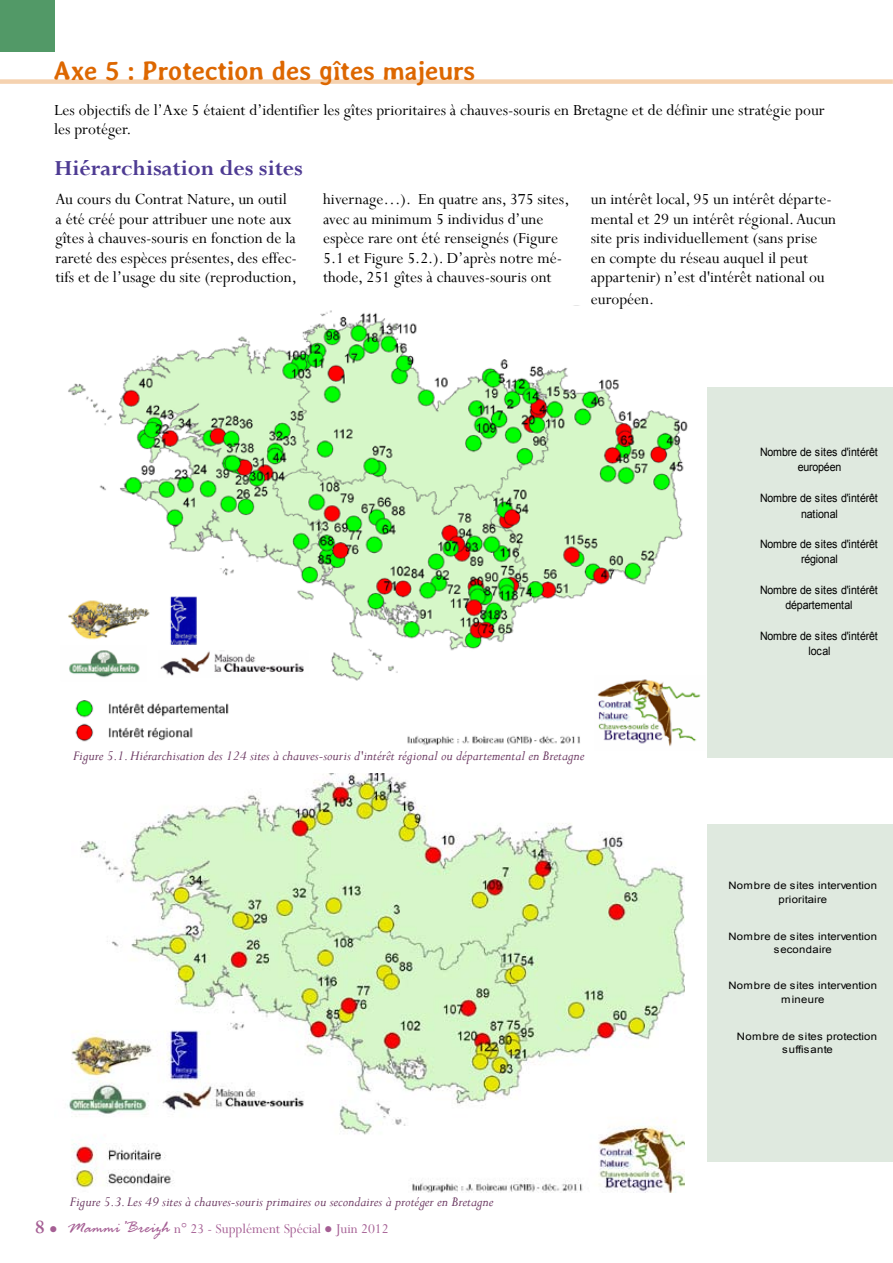
<style>
.page{position:relative;width:893px;height:1263px;background:#fff}
.page>*{position:absolute;margin:0;border:0;box-sizing:border-box;transform-origin:0 0}
.t1{font:700 27px "Averia";letter-spacing:-.03em;color:#dd6700}
.t2{font:700 24px "Perpetua";color:#4e3b93}
.t3{font:17.25px/19.5px "Perpetua";color:#000}
.t4{font:italic 15px "Perpetua";color:#6b3861}
.t5{font:15px "Perpetua";color:#a55f94}
.t6{font:11.55px/15.1px "Arial";letter-spacing:-.02em;color:#000;text-align:center;scale:.92 1}
.t7{font:10.2px/13.6px "Arial";letter-spacing:.025em;color:#000;text-align:center;scale:1.1 1}
.s1{font-weight:700;font-size:21px}
.s2{font-family:"Rage";font-style:italic;font-size:18px}
</style>
<div class="page">
<img style="left:68px;top:305px;width:633px;height:441px">
<div style="left:707px;top:387px;width:186px;height:370px;background:#dfe9df"></div>
<div style="left:707px;top:825px;width:186px;height:337px;background:#dfe9df"></div>
<div style="left:0;top:0;width:54px;height:52px;background:#529967"></div>
<div style="left:0;top:79px;width:893px;height:5px;background:#f5d2b0"></div>
<img style="left:69px;top:773px;width:616px;height:420px">
<h1 class="t1" style="left:53px;top:56px;width:424px">Axe 5 : Protection des gîtes majeurs</h1>
<p class="t3" style="left:54px;top:100px;width:772px">Les objectifs de l’Axe 5 étaient d’identifier les gîtes prioritaires à chauves-souris en Bretagne et de définir une stratégie pour les protéger.</p>
<h2 class="t2" style="left:54px;top:153px;width:250px">Hiérarchisation des sites</h2>
<p class="t3" style="left:56px;top:189px;width:243px">Au cours du Contrat Nature, un outil a été créé pour attribuer une note aux gîtes à chauves-souris en fonction de la rareté des espèces présentes, des effec&shy;tifs et de l’usage du site (reproduction,</p>
<p class="t3" style="left:323px;top:189px;width:248px">hivernage…). En quatre ans, 375 sites, avec au minimum 5 individus d’une espèce rare ont été renseignés (Figure 5.1 et Figure 5.2.). D’après notre mé&shy;thode, 251 gîtes à chauves-souris ont</p>
<p class="t3" style="left:591px;top:189px;width:247px">un intérêt local, 95 un intérêt départe&shy;mental et 29 un intérêt régional. Aucun site pris individuellement (sans prise en compte du réseau auquel il peut appartenir) n’est d'intérêt national ou</p>
<p class="t3" style="left:591px;top:289px;width:65px">européen.</p>
<p class="t6" style="left:760px;top:445px;width:129px">Nombre de sites d'intérêt européen</p>
<p class="t6" style="left:760px;top:491px;width:129px">Nombre de sites d'intérêt national</p>
<p class="t6" style="left:760px;top:536px;width:129px">Nombre de sites d'intérêt régional</p>
<p class="t6" style="left:760px;top:582px;width:129px">Nombre de sites d'intérêt départemental</p>
<p class="t4" style="left:73px;top:746px;width:513px">Figure 5.1. Hiérarchisation des 124 sites à chauves-souris d'intérêt régional ou départemental en Bretagne</p>
<p class="t4" style="left:70px;top:1192px;width:425px">Figure 5.3. Les 49 sites à chauves-souris primaires ou secondaires à protéger en Bretagne</p>
<p class="t5" style="left:35px;top:1219px;width:355px"><span class="s1">8</span> ● <span class="s2">Mammi’Breizh</span> n° 23 - Supplément Spécial ● Juin 2012</p>
<p class="t6" style="left:760px;top:629px;width:129px">Nombre de sites d'intérêt local</p>
<p class="t7" style="left:728px;top:879px;width:137px">Nombre de sites intervention prioritaire</p>
<p class="t7" style="left:728px;top:929px;width:137px">Nombre de sites intervention secondaire</p>
<p class="t7" style="left:728px;top:979px;width:137px">Nombre de sites intervention mineure</p>
<p class="t7" style="left:737px;top:1029px;width:129px">Nombre de sites protection suffisante</p>
</div>
